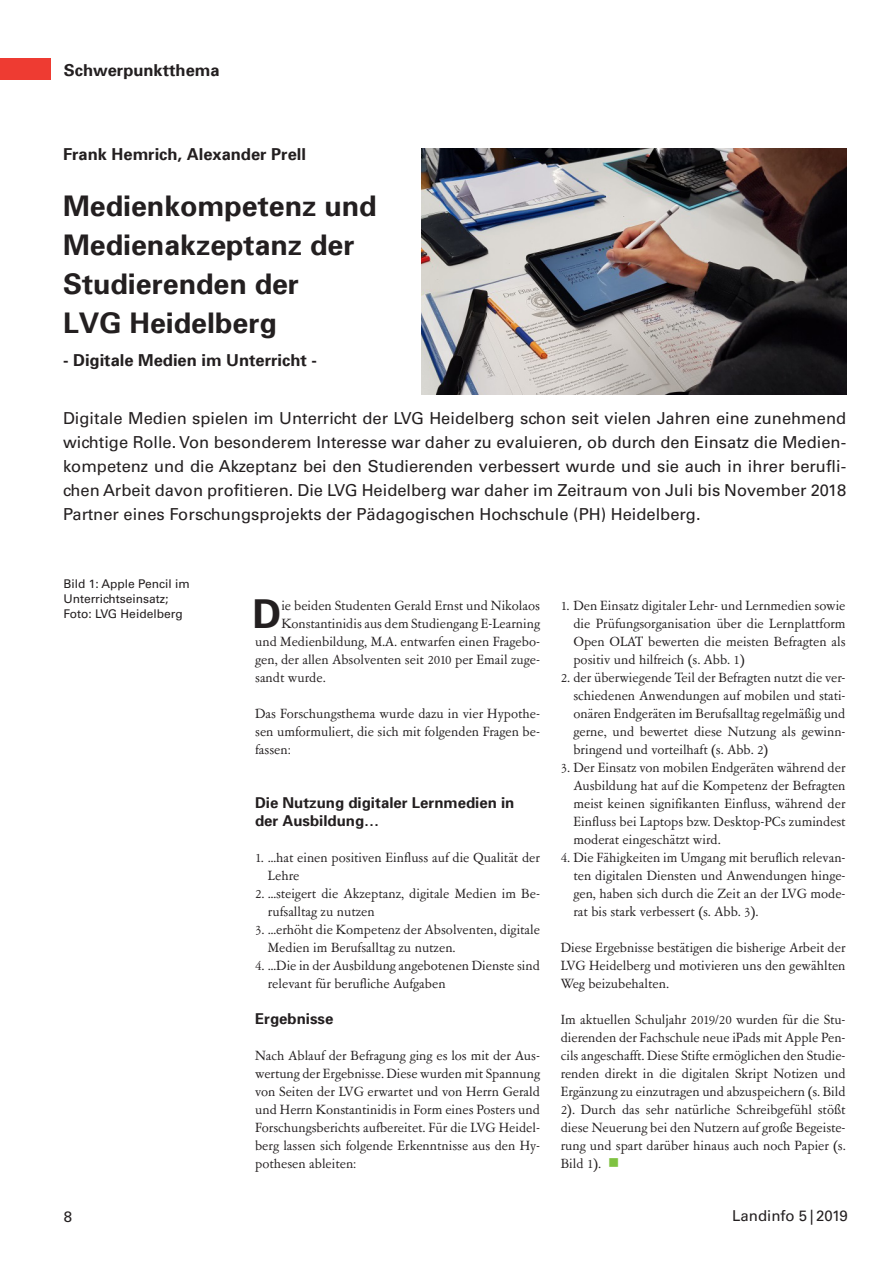
<style>
.page{position:relative;width:893px;height:1263px;background:#fff}
.page>*{position:absolute;margin:0;border:0;box-sizing:border-box;transform-origin:0 0}
._04_LEL-Grundtext-Ga{font:700 39.9px "Univers 65";color:#231f20}
._02_LEL-Headline{font:700 28.5px/39px "Univers 65";color:#231f20}
._03_LEL-Einleitung{font:16.5px/24px "Univers";color:#231f20;text-align:justify}
._01_LEL-Autor_Subhea{font:700 16.5px "Univers 65";color:#231f20}
.LEL-Rubrikname{font:700 16.5px "Univers 65";color:#231f20}
._05_LEL-Grundtext-Ga{font:15px/18px "Garamont Amst SB";color:#231f20;text-align:justify}
._04_LEL-Grundtext-Ga-2{font:15px "Garamont Amst SB";color:#231f20}
._06_LEL-Subheadline{font:700 15px/18px "Univers 65";color:#231f20}
.t1{font:15px "Univers";color:#231f20}
._07_LEL-Bilduntersch{font:12px/15px "Univers";color:#231f20}
.s1{color:#7fc241}
</style>
<div class="page">
<div style="left:0;top:58px;width:51px;height:22px;background:#ee3b32"></div>
<img style="left:421px;top:148px;width:425px;height:247px">
<p class="LEL-Rubrikname" style="left:64px;top:59px;width:157px">Schwerpunktthema</p>
<p class="_01_LEL-Autor_Subhea" style="left:63px;top:144px;width:244px">Frank Hemrich, Alexander Prell</p>
<p class="_02_LEL-Headline" style="left:63px;top:186px;width:315px">Medienkompetenz und<br>Medienakzeptanz der<br>Studierenden der<br>LVG Heidelberg</p>
<p class="_01_LEL-Autor_Subhea" style="left:63px;top:349px;width:255px">- Digitale Medien im Unterricht -</p>
<p class="_03_LEL-Einleitung" style="left:63px;top:406px;width:785px">Digitale Medien spielen im Unterricht der LVG Heidelberg schon seit vielen Jahren eine zunehmend wichtige Rolle. Von besonderem Interesse war daher zu evaluieren, ob durch den Einsatz die Medien&shy;kompetenz und die Akzeptanz bei den Studierenden verbessert wurde und sie auch in ihrer berufli&shy;chen Arbeit davon profitieren. Die LVG Heidelberg war daher im Zeitraum von Juli bis November 2018<br>Partner eines Forschungsprojekts der Pädagogischen Hochschule (PH) Heidelberg.</p>
<p class="_07_LEL-Bilduntersch" style="left:63px;top:577px;width:128px">Bild 1: Apple Pencil im<br>Unterrichtseinsatz;<br>Foto: LVG Heidelberg</p>
<p class="_04_LEL-Grundtext-Ga" style="left:253px;top:588px;width:30px">D</p>
<p class="_04_LEL-Grundtext-Ga-2" style="left:281px;top:597px;width:260px">ie beiden Studenten Gerald Ernst und Nikolaos</p>
<p class="_04_LEL-Grundtext-Ga-2" style="left:281px;top:615px;width:260px">Konstantinidis aus dem Studiengang E-Learning</p>
<p class="_04_LEL-Grundtext-Ga-2" style="left:255px;top:633px;width:286px">und Medienbildung, M.A. entwarfen einen Fragebo-</p>
<p class="_04_LEL-Grundtext-Ga-2" style="left:255px;top:651px;width:286px">gen, der allen Absolventen seit 2010 per Email zuge-</p>
<p class="_04_LEL-Grundtext-Ga-2" style="left:255px;top:669px;width:72px">sandt wurde.</p>
<p class="_05_LEL-Grundtext-Ga" style="left:255px;top:705px;width:286px">Das Forschungsthema wurde dazu in vier Hypothe&shy;sen umformuliert, die sich mit folgenden Fragen be&shy;fassen:</p>
<p class="_06_LEL-Subheadline" style="left:255px;top:793px;width:261px">Die Nutzung digitaler Lernmedien in der Ausbildung…</p>
<p class="_05_LEL-Grundtext-Ga" style="left:268px;top:849px;width:274px;text-indent:-13px">1. …hat einen positiven Einfluss auf die Qualität der<br>Lehre</p>
<p class="_05_LEL-Grundtext-Ga" style="left:268px;top:885px;width:274px;text-indent:-13px">2. …steigert die Akzeptanz, digitale Medien im Be&shy;rufsalltag zu nutzen</p>
<p class="_05_LEL-Grundtext-Ga" style="left:268px;top:921px;width:274px;text-indent:-13px">3. …erhöht die Kompetenz der Absolventen, digitale<br>Medien im Berufsalltag zu nutzen.</p>
<p class="_05_LEL-Grundtext-Ga" style="left:268px;top:957px;width:273px;text-indent:-13px">4. …Die in der Ausbildung angebotenen Dienste sind relevant für berufliche Aufgaben</p>
<p class="_06_LEL-Subheadline" style="left:255px;top:1009px;width:80px">Ergebnisse</p>
<p class="_05_LEL-Grundtext-Ga" style="left:255px;top:1047px;width:286px">Nach Ablauf der Befragung ging es los mit der Aus&shy;wertung der Ergebnisse. Diese wurden mit Spannung von Seiten der LVG erwartet und von Herrn Gerald und Herrn Konstantinidis in Form eines Posters und Forschungsberichts aufbereitet. Für die LVG Heidel&shy;berg lassen sich folgende Erkenntnisse aus den Hy&shy;pothesen ableiten:</p>
<p class="_05_LEL-Grundtext-Ga" style="left:573px;top:597px;width:274px;text-indent:-13px">1. Den Einsatz digitaler Lehr- und Lernmedien sowie die Prüfungsorganisation über die Lernplattform Open OLAT bewerten die meisten Befragten als positiv und hilfreich (s. Abb. 1)</p>
<p class="_05_LEL-Grundtext-Ga" style="left:573px;top:669px;width:274px;text-indent:-13px">2. der überwiegende Teil der Befragten nutzt die ver&shy;schiedenen Anwendungen auf mobilen und stati&shy;onären Endgeräten im Berufsalltag regelmäßig und gerne, und bewertet diese Nutzung als gewinn&shy;bringend und vorteilhaft (s. Abb. 2)</p>
<p class="_05_LEL-Grundtext-Ga" style="left:573px;top:759px;width:274px;text-indent:-13px">3. Der Einsatz von mobilen Endgeräten während der Ausbildung hat auf die Kompetenz der Befragten meist keinen signifikanten Einfluss, während der Einfluss bei Laptops bzw. Desktop-PCs zumindest moderat eingeschätzt wird.</p>
<p class="_05_LEL-Grundtext-Ga" style="left:573px;top:849px;width:274px;text-indent:-13px">4. Die Fähigkeiten im Umgang mit beruflich relevan&shy;ten digitalen Diensten und Anwendungen hinge&shy;gen, haben sich durch die Zeit an der LVG mode&shy;rat bis stark verbessert (s. Abb. 3).</p>
<p class="_05_LEL-Grundtext-Ga" style="left:561px;top:939px;width:286px">Diese Ergebnisse bestätigen die bisherige Arbeit der LVG Heidelberg und motivieren uns den gewählten Weg beizubehalten.</p>
<p class="_05_LEL-Grundtext-Ga" style="left:561px;top:1011px;width:286px">Im aktuellen Schuljahr 2019/20 wurden für die Stu&shy;dierenden der Fachschule neue iPads mit Apple Pen&shy;cils angeschafft. Diese Stifte ermöglichen den Studie&shy;renden direkt in die digitalen Skript Notizen und Ergänzung zu einzutragen und abzuspeichern (s. Bild 2). Durch das sehr natürliche Schreibgefühl stößt diese Neuerung bei den Nutzern auf große Begeiste&shy;rung und spart darüber hinaus auch noch Papier (s.<br>Bild 1). <span class="s1">■</span></p>
<p class="t1" style="left:64px;top:1207px;width:10px">8</p>
<p class="t1" style="left:732px;top:1207px;width:117px">Landinfo 5 | 2019</p>
</div>
